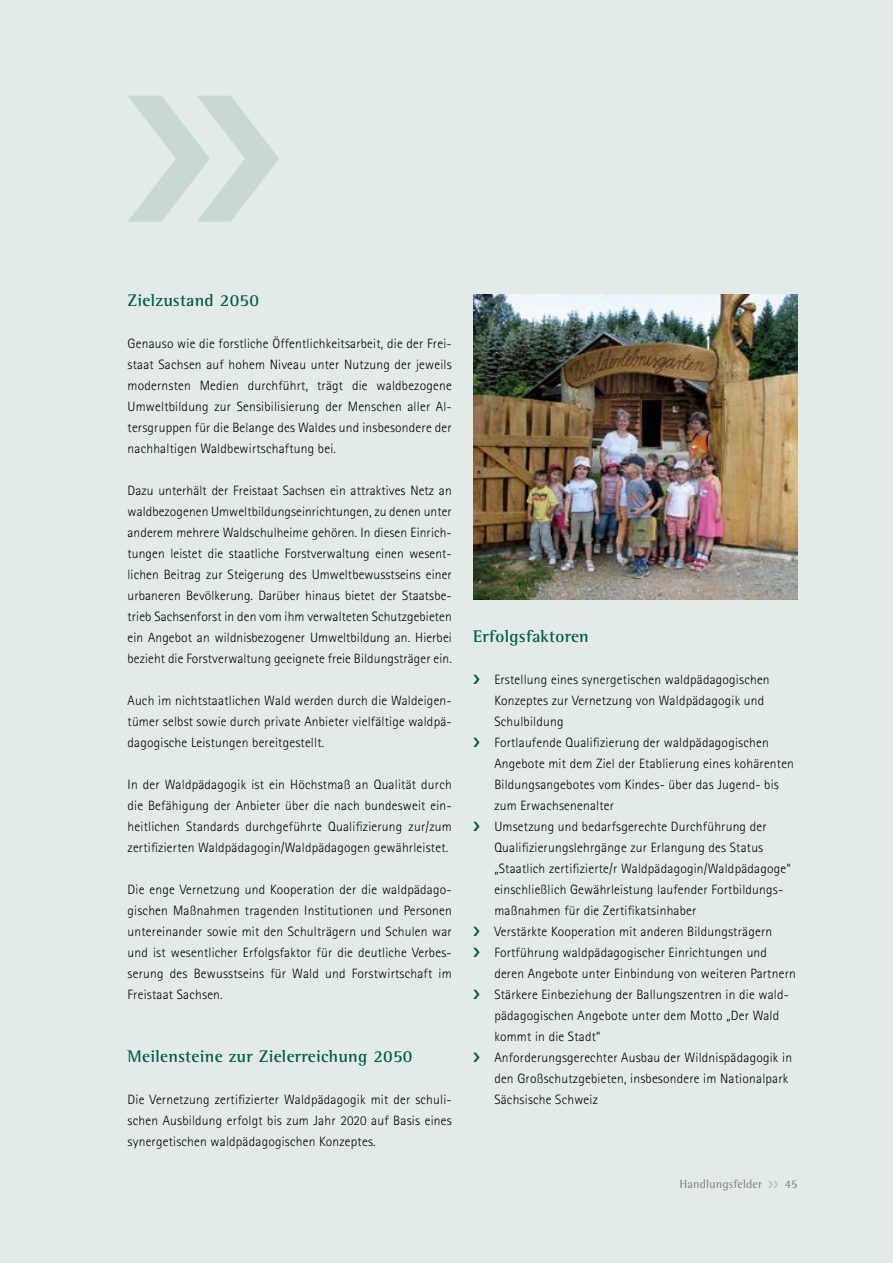
<style>
.page{position:relative;width:893px;height:1263px;background:#e3ebe8}
.page>*{position:absolute;margin:0;border:0;box-sizing:border-box;transform-origin:0 0}
.t1{font:700 17.25px "AT Rotis Semi Serif";letter-spacing:.015em;color:#005e45}
.t2{font:300 13.5px/21px "AT Rotis Sans Serif";letter-spacing:.015em;color:#000;text-align:justify}
.t3{font:12px "AT Rotis Semi Serif";letter-spacing:.015em;color:#7b7b7a}
</style>
<div class="page">
<svg style="left:128px;top:96px;width:151px;height:126px"></svg>
<img style="left:473px;top:295px;width:324px;height:305px">
<h3 class="t1" style="left:128px;top:290px;width:133px">Zielzustand 2050</h3>
<p class="t2" style="left:128px;top:333px;width:326px">Genauso wie die forstliche Öffentlichkeitsarbeit, die der Frei&shy;staat Sachsen auf hohem Niveau unter Nutzung der jeweils modernsten Medien durchführt, trägt die waldbezogene Umweltbildung zur Sensibilisierung der Menschen aller Al&shy;tersgruppen für die Belange des Waldes und insbesondere der nachhaltigen Waldbewirtschaftung bei.</p>
<p class="t2" style="left:128px;top:480px;width:326px">Dazu unterhält der Freistaat Sachsen ein attraktives Netz an waldbezogenen Umweltbildungseinrichtungen, zu denen unter anderem mehrere Waldschulheime gehören. In diesen Einrich&shy;tungen leistet die staatliche Forstverwaltung einen wesent&shy;lichen Beitrag zur Steigerung des Umweltbewusstseins einer urbaneren Bevölkerung. Darüber hinaus bietet der Staatsbe&shy;trieb Sachsenforst in den vom ihm verwalteten Schutzgebieten ein Angebot an wildnisbezogener Umweltbildung an. Hierbei bezieht die Forstverwaltung geeignete freie Bildungsträger ein.</p>
<p class="t2" style="left:128px;top:690px;width:326px">Auch im nichtstaatlichen Wald werden durch die Waldeigen&shy;tümer selbst sowie durch private Anbieter vielfältige waldpä&shy;dagogische Leistungen bereitgestellt.</p>
<p class="t2" style="left:128px;top:774px;width:326px">In der Waldpädagogik ist ein Höchstmaß an Qualität durch die Befähigung der Anbieter über die nach bundesweit ein&shy;heitlichen Standards durchgeführte Qualifizierung zur/zum zertifizierten Waldpädagogin/Waldpädagogen gewährleistet.</p>
<p class="t2" style="left:128px;top:879px;width:326px">Die enge Vernetzung und Kooperation der die waldpädago&shy;gischen Maßnahmen tragenden Institutionen und Personen untereinander sowie mit den Schulträgern und Schulen war und ist wesentlicher Erfolgsfaktor für die deutliche Verbes&shy;serung des Bewusstseins für Wald und Forstwirtschaft im Freistaat Sachsen.</p>
<p class="t1" style="left:128px;top:1046px;width:286px">Meilensteine zur Zielerreichung 2050</p>
<p class="t2" style="left:128px;top:1089px;width:326px">Die Vernetzung zertifizierter Waldpädagogik mit der schuli&shy;schen Ausbildung erfolgt bis zum Jahr 2020 auf Basis eines synergetischen waldpädagogischen Konzeptes.</p>
<h3 class="t1" style="left:473px;top:626px;width:117px">Erfolgsfaktoren</h3>
<p class="t2" style="left:494px;top:669px;width:277px;text-align:left">Erstellung eines synergetischen waldpädagogischen<br>Konzeptes zur Vernetzung von Waldpädagogik und<br>Schulbildung</p>
<p class="t2" style="left:494px;top:732px;width:301px;text-align:left">Fortlaufende Qualifizierung der waldpädagogischen Angebote mit dem Ziel der Etablierung eines kohärenten Bildungsangebotes vom Kindes- über das Jugend- bis zum Erwachsenenalter</p>
<p class="t2" style="left:494px;top:816px;width:298px;text-align:left">Umsetzung und bedarfsgerechte Durchführung der Qualifizierungslehrgänge zur Erlangung des Status „Staatlich zertifizierte/r Waldpädagogin/Waldpädagoge“ einschließlich Gewährleistung laufender Fortbildungs&shy;maßnahmen für die Zertifikatsinhaber</p>
<p class="t2" style="left:494px;top:921px;width:279px">Verstärkte Kooperation mit anderen Bildungsträgern</p>
<p class="t2" style="left:494px;top:942px;width:303px">Fortführung waldpädagogischer Einrichtungen und deren Angebote unter Einbindung von weiteren Partnern</p>
<p class="t2" style="left:494px;top:984px;width:296px;text-align:left">Stärkere Einbeziehung der Ballungszentren in die wald&shy;pädagogischen Angebote unter dem Motto „Der Wald kommt in die Stadt“</p>
<p class="t2" style="left:494px;top:1047px;width:299px;text-align:left">Anforderungsgerechter Ausbau der Wildnispädagogik in den Großschutzgebieten, insbesondere im Nationalpark<br>Sächsische Schweiz</p>
<p class="t3" style="left:679px;top:1177px;width:84px">Handlungsfelder</p>
<p class="t3" style="left:785px;top:1177px;width:14px">45</p>
</div>
